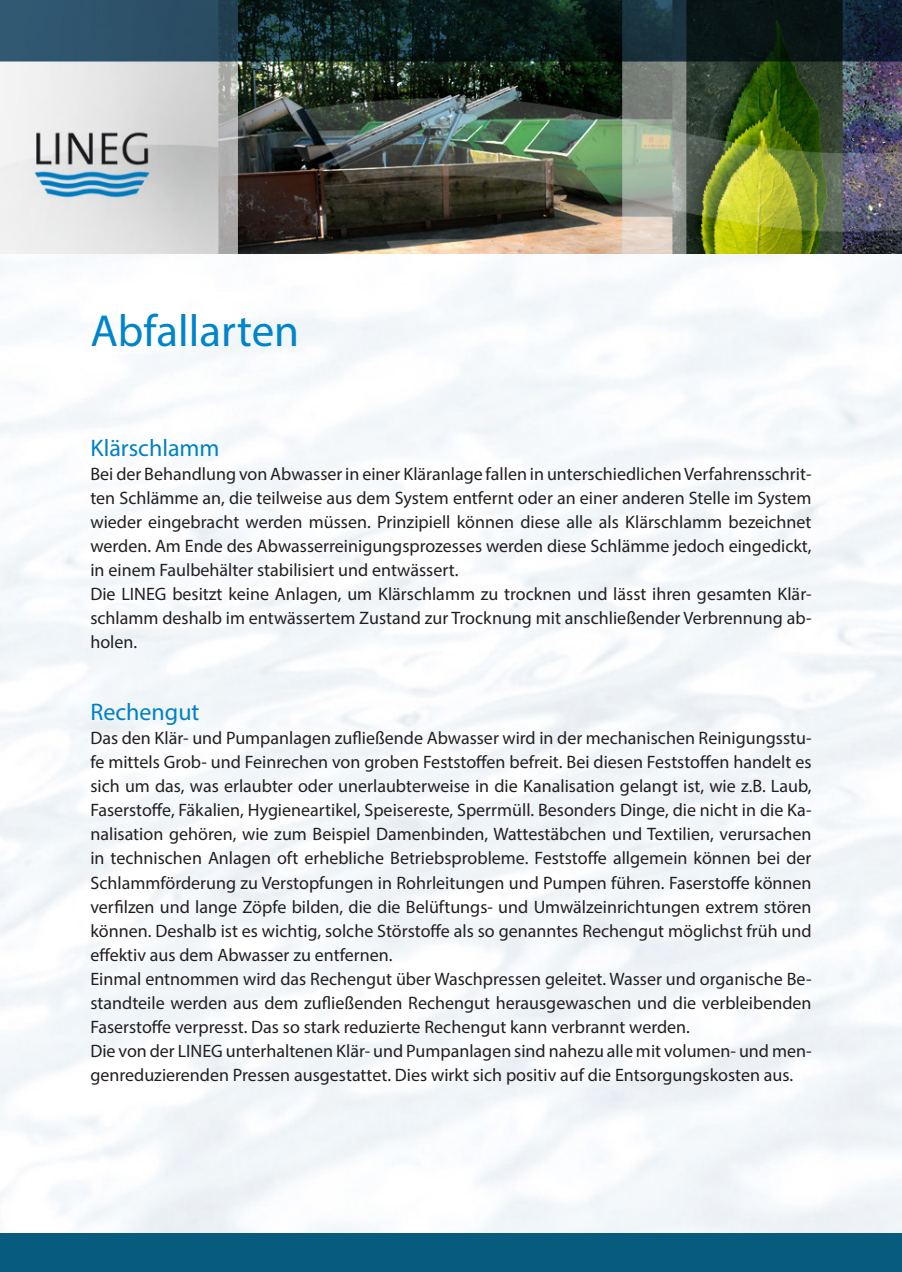
<style>
.page{position:relative;width:902px;height:1272px;background:#fff}
.page>*{position:absolute;margin:0;border:0;box-sizing:border-box;transform-origin:0 0}
.t1{font:45px "Myriad Pro";color:#0084ca}
.t2{font:24px "Myriad Pro";color:#0081c4}
.t3{font:18px/24px "Myriad Pro";color:#231f20}
</style>
<div class="page">
<img style="left:0;top:253px;width:901px;height:980px">
<img style="left:0;top:0;width:901px;height:253px">
<div style="left:0;top:1233px;width:901px;height:38px;background:#075c7e"></div>
<h1 class="t1" style="left:90px;top:302px;width:210px">Abfallarten</h1>
<h2 class="t2" style="left:90px;top:433px;width:131px">Klärschlamm</h2>
<p class="t3" style="left:90px;top:462px;width:722px">Bei der Behandlung von Abwasser in einer Kläranlage fallen in unterschiedlichen Verfahrensschrit&shy;ten Schlämme an, die teilweise aus dem System entfernt oder an einer anderen Stelle im System wieder eingebracht werden müssen. Prinzipiell können diese alle als Klärschlamm bezeichnet werden. Am Ende des Abwasserreinigungsprozesses werden diese Schlämme jedoch eingedickt, in einem Faulbehälter stabilisiert und entwässert.<br>Die LINEG besitzt keine Anlagen, um Klärschlamm zu trocknen und lässt ihren gesamten Klär&shy;schlamm deshalb im entwässertem Zustand zur Trocknung mit anschließender Verbrennung ab&shy;holen.</p>
<h2 class="t2" style="left:90px;top:697px;width:111px">Rechengut</h2>
<p class="t3" style="left:90px;top:726px;width:722px">Das den Klär- und Pumpanlagen zufließende Abwasser wird in der mechanischen Reinigungsstu&shy;fe mittels Grob- und Feinrechen von groben Feststoffen befreit. Bei diesen Feststoffen handelt es sich um das, was erlaubter oder unerlaubterweise in die Kanalisation gelangt ist, wie z.B. Laub, Faserstoffe, Fäkalien, Hygieneartikel, Speisereste, Sperrmüll. Besonders Dinge, die nicht in die Ka&shy;nalisation gehören, wie zum Beispiel Damenbinden, Wattestäbchen und Textilien, verursachen in technischen Anlagen oft erhebliche Betriebsprobleme. Feststoffe allgemein können bei der Schlammförderung zu Verstopfungen in Rohrleitungen und Pumpen führen. Faserstoffe können verfilzen und lange Zöpfe bilden, die die Belüftungs- und Umwälzeinrichtungen extrem stören können. Deshalb ist es wichtig, solche Störstoffe als so genanntes Rechengut möglichst früh und effektiv aus dem Abwasser zu entfernen.<br>Einmal entnommen wird das Rechengut über Waschpressen geleitet. Wasser und organische Be&shy;standteile werden aus dem zufließenden Rechengut herausgewaschen und die verbleibenden Faserstoffe verpresst. Das so stark reduzierte Rechengut kann verbrannt werden.<br>Die von der LINEG unterhaltenen Klär- und Pumpanlagen sind nahezu alle mit volumen- und men&shy;genreduzierenden Pressen ausgestattet. Dies wirkt sich positiv auf die Entsorgungskosten aus.</p>
</div>
